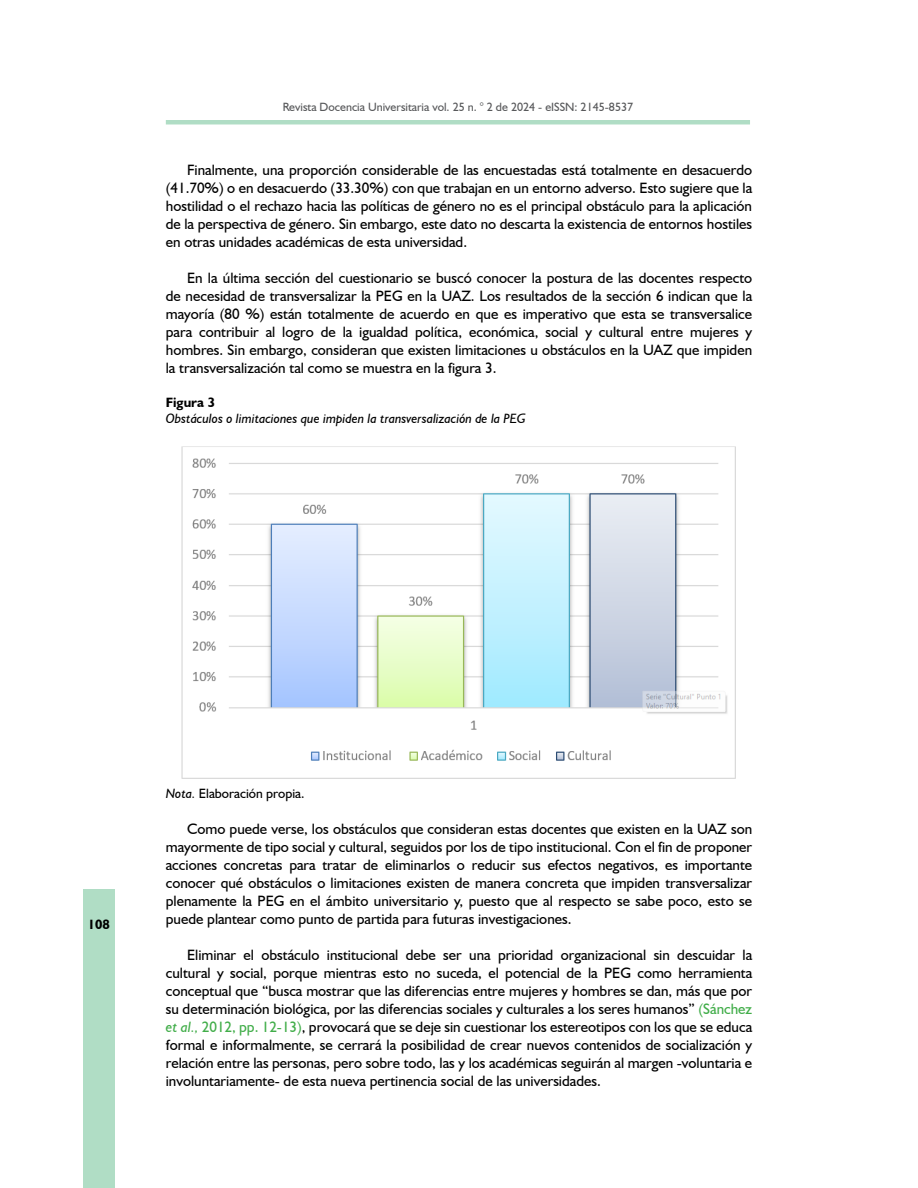
<style>
.page{position:relative;width:918px;height:1188px;background:#fff}
.page>*{position:absolute;margin:0;border:0;box-sizing:border-box;transform-origin:0 0}
.t1{font:15px/18px "Humanist 521 BT";color:#000;text-align:justify}
.t2{font:italic 13.5px "Humanist 521 BT";color:#000}
.t3{font:13.5px "Humanist 521 BT";color:#000}
.t4{font:700 13.5px "Humanist 521 BT";color:#000}
.t5{font:12px "Humanist 521 BT";color:#58595b}
.s1{font-style:italic}
.s2{color:#41ad49}
.s3{font-style:italic;color:#41ad49}
</style>
<div class="page">
<hr style="left:166px;top:120px;width:584px;height:4px;background:#b0ddc5">
<div style="left:83px;top:889px;width:32px;height:299px;background:#b0ddc5"></div>
<img style="left:181px;top:446px;width:555px;height:333px">
<p class="t5" style="left:283px;top:99px;width:352px">Revista Docencia Universitaria vol. 25 n. ° 2 de 2024 - eISSN: 2145-8537</p>
<p class="t1" style="left:166px;top:161px;width:588px;text-indent:21px">Finalmente, una proporción considerable de las encuestadas está totalmente en desacuerdo (41.70%) o en desacuerdo (33.30%) con que trabajan en un entorno adverso. Esto sugiere que la hostilidad o el rechazo hacia las políticas de género no es el principal obstáculo para la aplicación de la perspectiva de género. Sin embargo, este dato no descarta la existencia de entornos hostiles en otras unidades académicas de esta universidad.</p>
<p class="t1" style="left:166px;top:269px;width:588px;text-indent:21px">En la última sección del cuestionario se buscó conocer la postura de las docentes respecto de necesidad de transversalizar la PEG en la UAZ. Los resultados de la sección 6 indican que la mayoría (80 %) están totalmente de acuerdo en que es imperativo que esta se transversalice para contribuir al logro de la igualdad política, económica, social y cultural entre mujeres y hombres. Sin embargo, consideran que existen limitaciones u obstáculos en la UAZ que impiden la transversalización tal como se muestra en la figura 3.</p>
<p class="t4" style="left:166px;top:394px;width:51px">Figura 3</p>
<p class="t2" style="left:166px;top:411px;width:361px">Obstáculos o limitaciones que impiden la transversalización de la PEG</p>
<p class="t4" style="left:88px;top:916px;width:24px">108</p>
<p class="t3" style="left:166px;top:785px;width:140px"><span class="s1">Nota.</span> Elaboración propia.</p>
<p class="t1" style="left:166px;top:819px;width:588px;text-indent:21px">Como puede verse, los obstáculos que consideran estas docentes que existen en la UAZ son mayormente de tipo social y cultural, seguidos por los de tipo institucional. Con el fin de proponer acciones concretas para tratar de eliminarlos o reducir sus efectos negativos, es importante conocer qué obstáculos o limitaciones existen de manera concreta que impiden transversalizar plenamente la PEG en el ámbito universitario y, puesto que al respecto se sabe poco, esto se puede plantear como punto de partida para futuras investigaciones.</p>
<p class="t1" style="left:166px;top:945px;width:588px;text-indent:21px">Eliminar el obstáculo institucional debe ser una prioridad organizacional sin descuidar la cultural y social, porque mientras esto no suceda, el potencial de la PEG como herramienta conceptual que “busca mostrar que las diferencias entre mujeres y hombres se dan, más que por su determinación biológica, por las diferencias sociales y culturales a los seres humanos” <span class="s2">(Sánchez </span><span class="s3">et al.,</span> <span class="s2">2012, pp. 12-13)</span>, provocará que se deje sin cuestionar los estereotipos con los que se educa formal e informalmente, se cerrará la posibilidad de crear nuevos contenidos de socialización y relación entre las personas, pero sobre todo, las y los académicas seguirán al margen -voluntaria e involuntariamente- de esta nueva pertinencia social de las universidades.</p>
</div>
